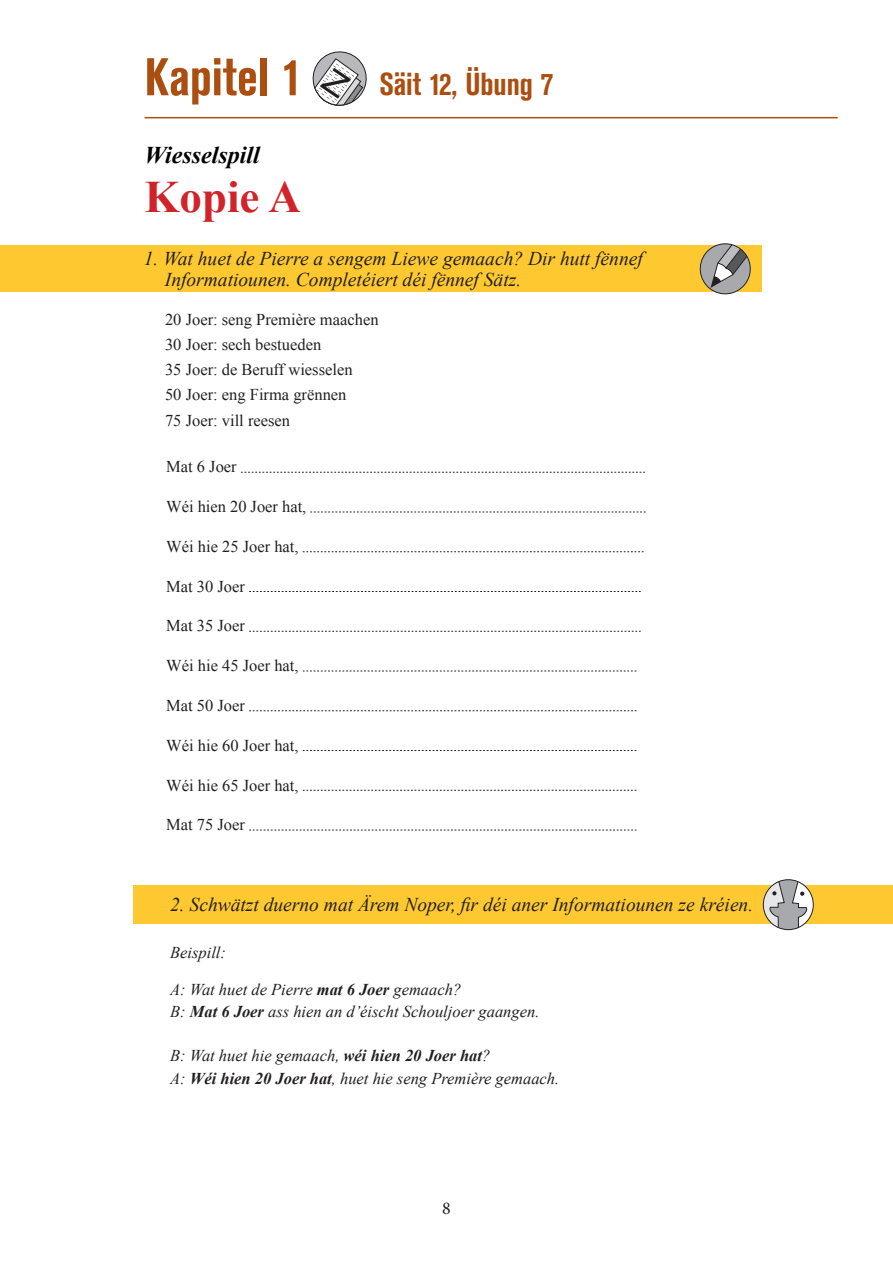
<style>
.page{position:relative;width:893px;height:1263px;background:#fff}
.page>*{position:absolute;margin:0;border:0;box-sizing:border-box;transform-origin:0 0}
.t1{font:700 condensed 52.5px "Akzidenz Grotesk BE";color:#ac4e0f}
.t2{font:700 45px "Times New Roman";color:#d1232a}
.t3{font:700 condensed 31.5px "Akzidenz Grotesk BE";color:#ac4e0f}
.t4{font:italic 700 24px "Times New Roman";color:#000}
.t5{font:italic 19.5px "Times New Roman";color:#231f20}
.t6{font:18px "Minion Pro";color:#231f20}
.List_Paragraph{font:16.5px "Times New Roman";color:#231f20}
.t7{font:italic 16.5px "Times New Roman";color:#231f20}
.s1{font-weight:700}
</style>
<div class="page">
<hr style="left:145px;top:117px;width:693px;height:1px;background:#ac4e0f">
<svg style="left:312px;top:51px;width:55px;height:55px"></svg>
<div style="left:0;top:245px;width:761px;height:47px;background:#fec930"></div>
<svg style="left:699px;top:243px;width:52px;height:52px"></svg>
<svg style="left:241px;top:472px;width:404px;height:1px"></svg>
<svg style="left:310px;top:512px;width:336px;height:1px"></svg>
<svg style="left:303px;top:551px;width:340px;height:1px"></svg>
<svg style="left:249px;top:591px;width:392px;height:1px"></svg>
<svg style="left:249px;top:631px;width:392px;height:1px"></svg>
<svg style="left:303px;top:671px;width:333px;height:1px"></svg>
<svg style="left:249px;top:710px;width:387px;height:1px"></svg>
<svg style="left:303px;top:750px;width:333px;height:1px"></svg>
<svg style="left:303px;top:790px;width:333px;height:1px"></svg>
<svg style="left:249px;top:830px;width:387px;height:1px"></svg>
<div style="left:133px;top:885px;width:760px;height:39px;background:#fec930"></div>
<svg style="left:763px;top:879px;width:51px;height:51px"></svg>
<p class="t1" style="left:145px;top:47px;width:160px">Kapitel 1</p>
<p class="t3" style="left:379px;top:66px;width:175px">Säit 12, Übung 7</p>
<p class="t4" style="left:145px;top:138px;width:117px">Wiesselspill</p>
<p class="t2" style="left:145px;top:166px;width:158px">Kopie A</p>
<p class="t5" style="left:144px;top:245px;width:500px">1. Wat huet de Pierre a sengem Liewe gemaach? Dir hutt fënnef</p>
<p class="t5" style="left:165px;top:266px;width:358px">Informatiounen. Completéiert déi fënnef Sätz.</p>
<p class="List_Paragraph" style="left:165px;top:308px;width:215px">20 Joer: seng Première maachen</p>
<p class="List_Paragraph" style="left:165px;top:333px;width:158px">30 Joer: sech bestueden</p>
<p class="List_Paragraph" style="left:165px;top:358px;width:189px">35 Joer: de Beruff wiesselen</p>
<p class="List_Paragraph" style="left:165px;top:384px;width:183px">50 Joer: eng Firma grënnen</p>
<p class="List_Paragraph" style="left:165px;top:409px;width:127px">75 Joer: vill reesen</p>
<p class="List_Paragraph" style="left:166px;top:456px;width:72px">Mat 6 Joer</p>
<p class="List_Paragraph" style="left:166px;top:496px;width:142px">Wéi hien 20 Joer hat,</p>
<p class="List_Paragraph" style="left:166px;top:535px;width:134px">Wéi hie 25 Joer hat,</p>
<p class="List_Paragraph" style="left:166px;top:575px;width:80px">Mat 30 Joer</p>
<p class="List_Paragraph" style="left:166px;top:615px;width:80px">Mat 35 Joer</p>
<p class="List_Paragraph" style="left:166px;top:655px;width:134px">Wéi hie 45 Joer hat,</p>
<p class="List_Paragraph" style="left:166px;top:694px;width:80px">Mat 50 Joer</p>
<p class="List_Paragraph" style="left:166px;top:734px;width:134px">Wéi hie 60 Joer hat,</p>
<p class="List_Paragraph" style="left:166px;top:774px;width:134px">Wéi hie 65 Joer hat,</p>
<p class="List_Paragraph" style="left:166px;top:814px;width:80px">Mat 75 Joer</p>
<p class="t5" style="left:170px;top:891px;width:585px">2. Schwätzt duerno mat Ärem Noper, fir déi aner Informatiounen ze kréien.</p>
<p class="t7" style="left:170px;top:941px;width:57px">Beispill:</p>
<p class="t7" style="left:170px;top:978px;width:293px">A: Wat huet de Pierre <span class="s1">mat 6 Joer</span> gemaach?</p>
<p class="t7" style="left:170px;top:1000px;width:371px">B: <span class="s1">Mat 6 Joer</span> ass hien an d’éischt Schouljoer gaangen.</p>
<p class="t7" style="left:170px;top:1044px;width:322px">B: Wat huet hie gemaach, <span class="s1">wéi hien 20 Joer hat</span>?</p>
<p class="t7" style="left:170px;top:1067px;width:391px">A: <span class="s1">Wéi hien 20 Joer hat</span>, huet hie seng Première gemaach.</p>
<p class="t6" style="left:442px;top:1196px;width:10px">8</p>
</div>
